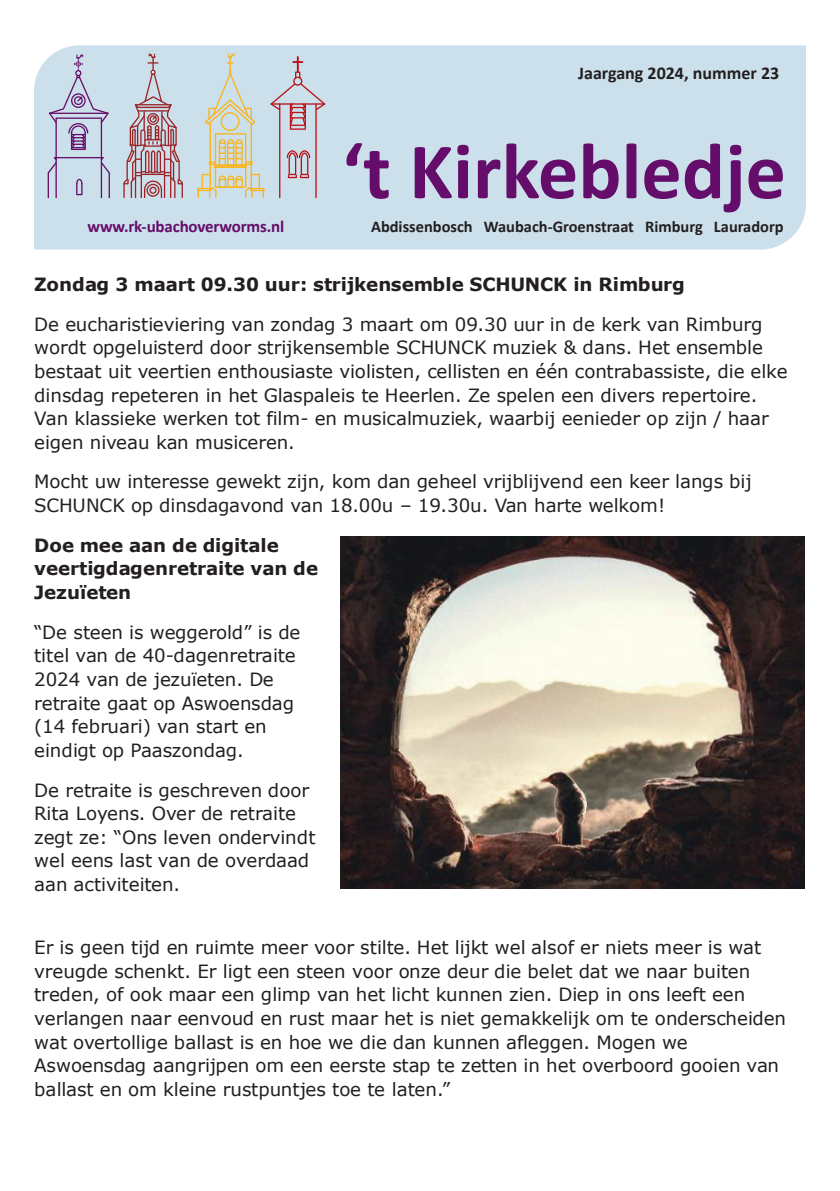
<style>
.page{position:relative;width:840px;height:1191px;background:#fff}
.page>*{position:absolute;margin:0;border:0;box-sizing:border-box;transform-origin:0 0}
.t1{font:700 80.4px "Calibri";color:#640d6a}
.t2{font:18.2px/23.6px "Verdana";letter-spacing:-.005em;color:#231f20}
.t3{font:700 18.2px/23.8px "Verdana";letter-spacing:-.005em;color:#231f20}
.t4{font:18.2px "Open Sans";letter-spacing:-.005em;color:#231f20}
.t5{font:700 18px "Calibri";color:#231f20}
.t6{font:700 17px "Calibri";letter-spacing:-.01em;color:#640d6a}
.t7{font:700 16.4px "Calibri";color:#231f20}
</style>
<div class="page">
<img style="left:340px;top:536px;width:464px;height:353px">
<div style="left:34px;top:45px;width:771px;height:204px;background:#cce0eb"></div>
<svg style="left:48px;top:54px;width:62px;height:144px;background:#bfc6db"></svg>
<svg style="left:123px;top:53px;width:60px;height:145px;background:#c0b5be"></svg>
<svg style="left:197px;top:53px;width:67px;height:145px;background:#d3d9ca"></svg>
<svg style="left:270px;top:56px;width:55px;height:142px;background:#c9c7d2"></svg>
<svg style="left:214px;top:164px;width:33px;height:4px"></svg>
<hr style="left:215px;top:166px;width:30px;height:1px;background:#fbb316">
<p class="t4" style="left:557px;top:58px;width:228px">Jaargang 2024, nummer 23</p>
<p class="t5" style="left:578px;top:60px;width:202px">Jaargang 2024, nummer 23</p>
<h1 class="t1" style="left:342px;top:114px;width:445px">‘t Kirkebledje</h1>
<p class="t6" style="left:87px;top:215px;width:198px">www.rk-ubachoverworms.nl</p>
<p class="t7" style="left:371px;top:215px;width:414px">Abdissenbosch Waubach-Groenstraat Rimburg Lauradorp</p>
<p class="t3" style="left:34px;top:272px;width:652px">Zondag 3 maart 09.30 uur: strijkensemble SCHUNCK in Rimburg</p>
<p class="t2" style="left:34px;top:312px;width:754px">De eucharistieviering van zondag 3 maart om 09.30 uur in de kerk van Rimburg wordt opgeluisterd door strijkensemble SCHUNCK muziek &amp; dans. Het ensemble bestaat uit veertien enthousiaste violisten, cellisten en één contrabassiste, die elke dinsdag repeteren in het Glaspaleis te Heerlen. Ze spelen een divers repertoire.<br>Van klassieke werken tot film- en musicalmuziek, waarbij eenieder op zijn / haar eigen niveau kan musiceren.</p>
<p class="t2" style="left:34px;top:469px;width:718px">Mocht uw interesse gewekt zijn, kom dan geheel vrijblijvend een keer langs bij<br>SCHUNCK op dinsdagavond van 18.00u – 19.30u. Van harte welkom!</p>
<p class="t3" style="left:34px;top:533px;width:285px">Doe mee aan de digitale veertigdagenretraite van de<br>Jezuïeten</p>
<p class="t2" style="left:34px;top:620px;width:268px">“De steen is weggerold” is de titel van de 40-dagenretraite<br>2024 van de jezuïeten. De retraite gaat op Aswoensdag (14 februari) van start en eindigt op Paaszondag.</p>
<p class="t2" style="left:34px;top:778px;width:283px">De retraite is geschreven door<br>Rita Loyens. Over de retraite zegt ze: “Ons leven ondervindt wel eens last van de overdaad aan activiteiten.</p>
<p class="t2" style="left:34px;top:935px;width:753px">Er is geen tijd en ruimte meer voor stilte. Het lijkt wel alsof er niets meer is wat vreugde schenkt. Er ligt een steen voor onze deur die belet dat we naar buiten treden, of ook maar een glimp van het licht kunnen zien. Diep in ons leeft een verlangen naar eenvoud en rust maar het is niet gemakkelijk om te onderscheiden wat overtollige ballast is en hoe we die dan kunnen afleggen. Mogen we Aswoensdag aangrijpen om een eerste stap te zetten in het overboord gooien van ballast en om kleine rustpuntjes toe te laten.”</p>
</div>
